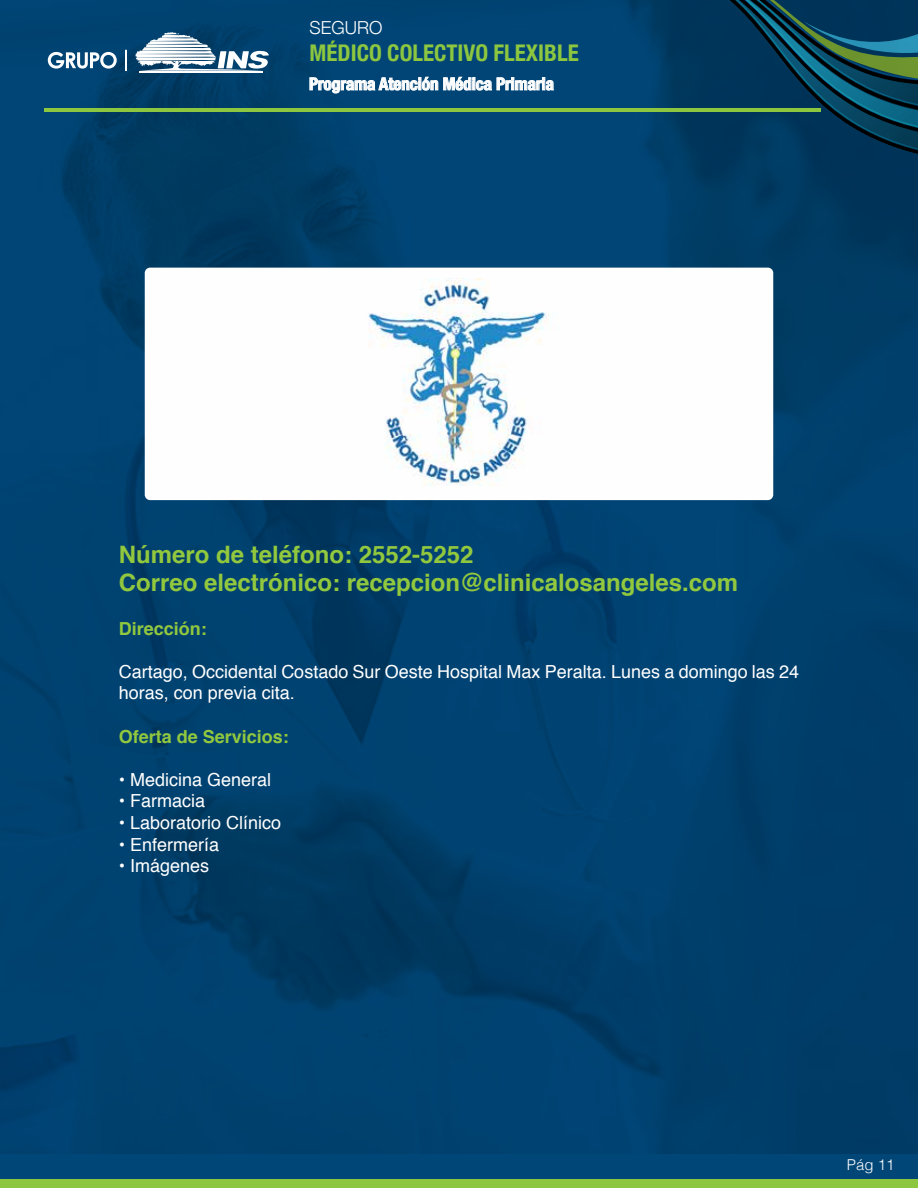
<style>
.page{position:relative;width:918px;height:1188px;background:#fff}
.page>*{position:absolute;margin:0;border:0;box-sizing:border-box;transform-origin:0 0}
.t1{font:700 24px/28.8px "Helvetica";color:#92c83e}
.t2{font:700 condensed 22.95px "Helvetica Neue";color:#8dc63f}
.t3{font:18px/21.6px "Helvetica";color:#fff}
.t4{font:700 18px "Helvetica";color:#92c83e}
.t5{font:300 18px "Helvetica Neue";color:#fff}
.t6{font:700 condensed 17.1px "Helvetica Neue";color:#fff}
.t7{font:300 15px "Helvetica";color:#fff}
</style>
<div class="page">
<img style="left:0;top:0;width:918px;height:1154px">
<div style="left:0;top:1154px;width:918px;height:27px;background:#004677"></div>
<div style="left:0;top:1180px;width:918px;height:8px;background:#8dc63f"></div>
<hr style="left:44px;top:108px;width:776px;height:4px;background:#8dc63f">
<svg style="left:310px;top:77px;width:244px;height:16px;background:#5c87a7"></svg>
<hr style="left:125px;top:50px;width:2px;height:21px;background:#fff">
<svg style="left:48px;top:52px;width:69px;height:17px"></svg>
<hr style="left:139px;top:71px;width:124px;height:2px;background:#fff">
<svg style="left:135px;top:32px;width:134px;height:39px"></svg>
<div style="left:145px;top:268px;width:628px;height:232px;background:#fffefe;border-radius:5px"></div>
<img style="left:368px;top:278px;width:182px;height:208px">
<p class="t5" style="left:310px;top:13px;width:74px">SEGURO</p>
<p class="t2" style="left:310px;top:34px;width:271px">MÉDICO COLECTIVO FLEXIBLE</p>
<p class="t6" style="left:309px;top:70px;width:246px">Programa Atención Médica Primaria</p>
<h1 class="t1" style="left:119px;top:540px;width:621px">Número de teléfono: 2552-5252<br>Correo electrónico: recepcion@clinicalosangeles.com</h1>
<p class="t4" style="left:119px;top:614px;width:90px">Dirección:</p>
<p class="t3" style="left:119px;top:661px;width:682px">Cartago, Occidental Costado Sur Oeste Hospital Max Peralta. Lunes a domingo las 24 horas, con previa cita.</p>
<p class="t4" style="left:119px;top:722px;width:172px">Oferta de Servicios:</p>
<p class="t3" style="left:119px;top:769px;width:154px">• Medicina General</p>
<p class="t3" style="left:119px;top:791px;width:88px">• Farmacia</p>
<p class="t3" style="left:119px;top:812px;width:164px">• Laboratorio Clínico</p>
<p class="t3" style="left:119px;top:834px;width:102px">• Enfermería</p>
<p class="t3" style="left:119px;top:856px;width:92px">• Imágenes</p>
<p class="t7" style="left:847px;top:1152px;width:49px">Pág 11</p>
</div>
